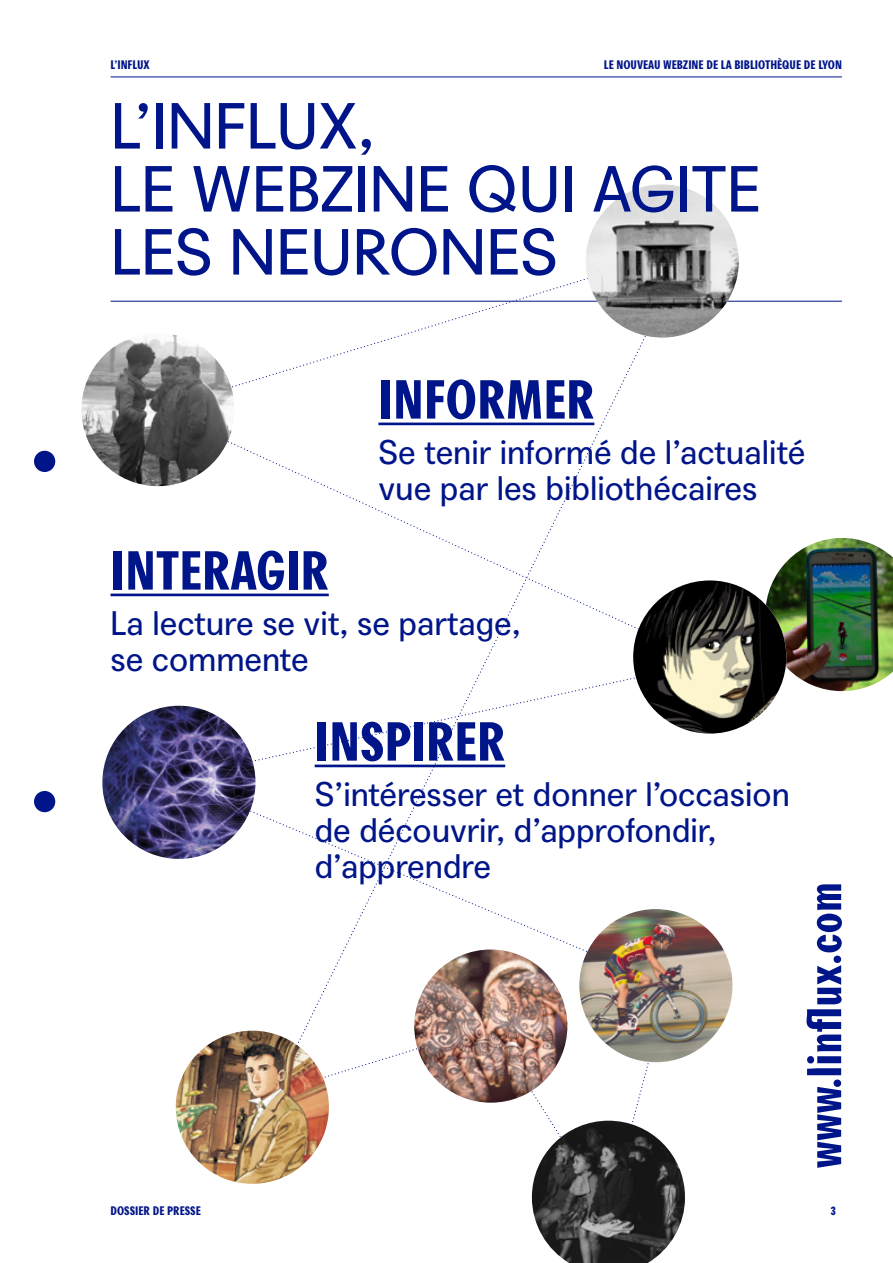
<style>
.page{position:relative;width:893px;height:1263px;background:#fff}
.page>*{position:absolute;margin:0;border:0;box-sizing:border-box;transform-origin:0 0}
.t1{font:63px/63px "Agipo";color:#001589}
.t2{font:53.1px "Agipo Bold Cond";color:#001589}
.t3{font:33px/36px "Agipo";color:#001589}
.t4{font:12px "Agipo Bold Cond";color:#001589}
</style>
<div class="page">
<hr style="left:111px;top:77px;width:731px;height:1px;background:#001589">
<div style="left:34px;top:451px;width:21px;height:21px;background:#001589;border-radius:50%"></div>
<div style="left:34px;top:791px;width:21px;height:21px;background:#001589;border-radius:50%"></div>
<hr style="left:111px;top:594px;width:218px;height:2px;background:#001589">
<svg style="left:274px;top:249px;width:416px;height:808px"></svg>
<hr style="left:111px;top:301px;width:731px;height:1px;background:#001589">
<img style="left:176px;top:1031px;width:153px;height:153px;border-radius:77px">
<img style="left:81px;top:333px;width:154px;height:153px;border-radius:77px">
<img style="left:586px;top:184px;width:153px;height:154px;border-radius:77px">
<svg style="left:806px;top:884px;width:36px;height:284px"></svg>
<img style="left:579px;top:909px;width:153px;height:153px;border-radius:77px">
<img style="left:414px;top:949px;width:153px;height:154px;border-radius:77px">
<img style="left:102px;top:706px;width:154px;height:153px;border-radius:77px">
<img style="left:766px;top:538px;width:127px;height:153px">
<img style="left:633px;top:580px;width:153px;height:154px;border-radius:77px">
<img style="left:274px;top:985px;width:411px;height:215px">
<img style="left:532px;top:1121px;width:153px;height:142px">
<p class="t4" style="left:604px;top:55px;width:240px">LE NOUVEAU WEBZINE DE LA BIBLIOTHÈQUE DE LYON</p>
<p class="t4" style="left:111px;top:55px;width:41px">L’INFLUX</p>
<h1 class="t1" style="left:111px;top:89px;width:652px">L’INFLUX,<br>LE WEBZINE QUI AGITE<br>LES NEURONES</h1>
<h2 class="t2" style="left:378px;top:358px;width:217px">INFORMER</h2>
<p class="t3" style="left:378px;top:431px;width:429px">Se tenir informé de l’actualité vue par les bibliothécaires</p>
<h2 class="t2" style="left:111px;top:529px;width:220px">INTERAGIR</h2>
<p class="t3" style="left:111px;top:602px;width:412px">La lecture se vit, se partage, se commente</p>
<h2 class="t2" style="left:315px;top:700px;width:192px">INSPIRER</h2>
<p class="t3" style="left:315px;top:773px;width:477px">S’intéresser et donner l’occasion de découvrir, d’approfondir, d’apprendre</p>
<p class="t4" style="left:111px;top:1202px;width:92px">DOSSIER DE PRESSE</p>
<p class="t4" style="left:831px;top:1202px;width:7px">3</p>
</div>
